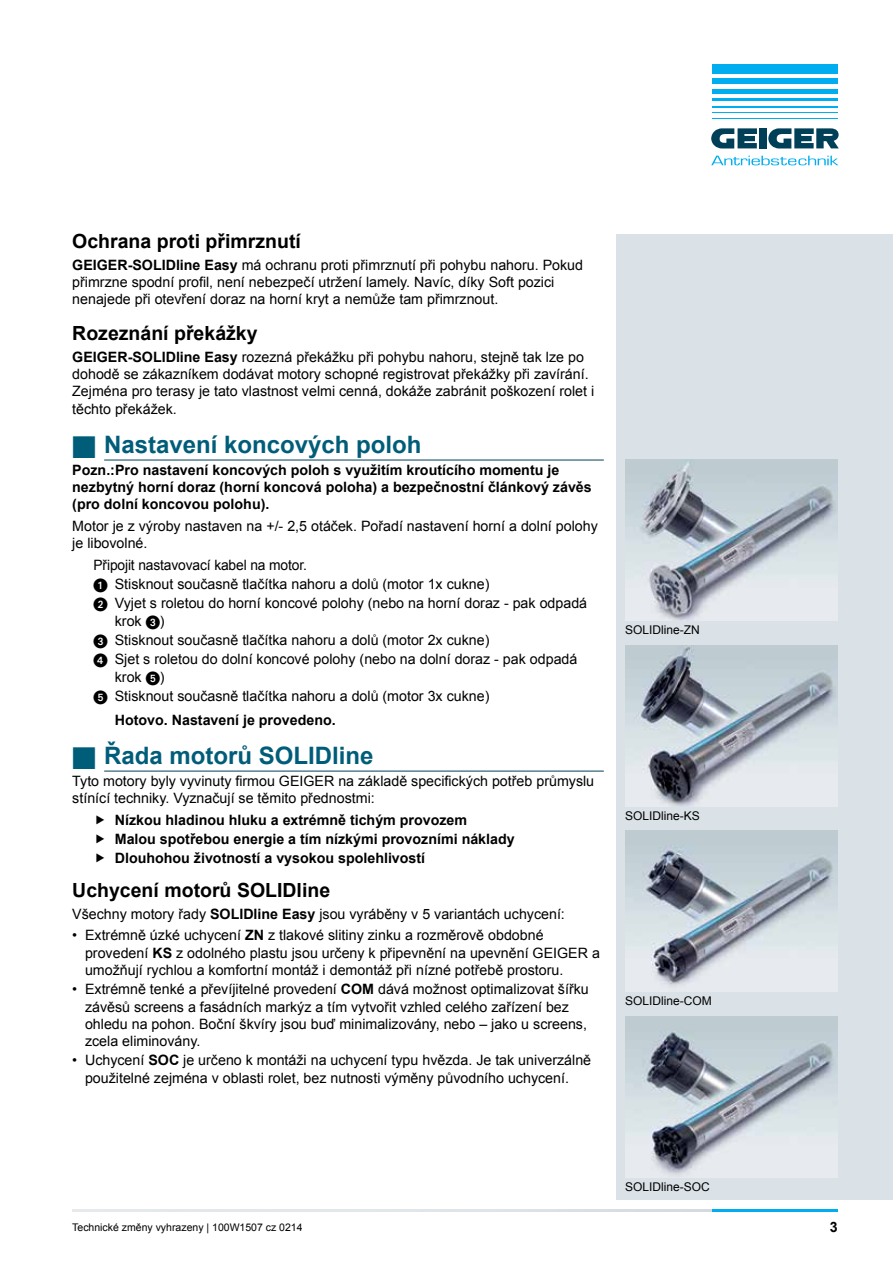
<style>
.page{position:relative;width:893px;height:1263px;background:#fff}
.page>*{position:absolute;margin:0;border:0;box-sizing:border-box;transform-origin:0 0}
.t1{font:700 24px "Arial";color:#005d79}
.t2{font:700 19.5px "Arial";color:#000}
.t3{font:14.25px/17.2px "Arial";color:#000}
.t4{font:700 14.25px/17.2px "Arial";color:#000}
.t5{font:12px "Arial";color:#000}
.t6{font:10.5px "Arial";color:#000}
.s1{font-weight:700}
.s2{font-family:"European Pi One"}
</style>
<div class="page">
<div style="left:759px;top:128px;width:8px;height:20px;background:#003f58"></div>
<svg style="left:711px;top:128px;width:46px;height:20px"></svg>
<svg style="left:768px;top:128px;width:71px;height:20px"></svg>
<div style="left:712px;top:64px;width:126px;height:9px;background:#00aeef"></div>
<hr style="left:712px;top:106px;width:126px;height:1px;background:#00aeef">
<hr style="left:712px;top:112px;width:126px;height:1px;background:#00aeef">
<hr style="left:712px;top:118px;width:126px;height:1px;background:#00aeef">
<div style="left:712px;top:78px;width:126px;height:6px;background:#00aeef"></div>
<div style="left:712px;top:89px;width:126px;height:5px;background:#00aeef"></div>
<hr style="left:712px;top:99px;width:126px;height:2px;background:#00aeef">
<svg style="left:711px;top:156px;width:127px;height:9px"></svg>
<hr style="left:712px;top:1210px;width:126px;height:2px;background:#00aeef">
<div style="left:617px;top:234px;width:276px;height:965px;background:#dae1e7"></div>
<hr style="left:104px;top:460px;width:500px;height:1px;background:#003f58">
<hr style="left:104px;top:771px;width:500px;height:1px;background:#003f58">
<img style="left:625px;top:645px;width:213px;height:162px">
<img style="left:625px;top:459px;width:213px;height:162px">
<img style="left:625px;top:830px;width:213px;height:162px">
<img style="left:625px;top:1016px;width:213px;height:162px">
<h2 class="t2" style="left:72px;top:228px;width:230px">Ochrana proti přimrznutí</h2>
<p class="t3" style="left:72px;top:256px;width:512px"><span class="s1">GEIGER-SOLIDline Easy</span> má ochranu proti přimrznutí při pohybu nahoru. Pokud přimrzne spodní profil, není nebezpečí utržení lamely. Navíc, díky Soft pozici nenajede při otevření doraz na horní kryt a nemůže tam přimrznout.</p>
<h2 class="t2" style="left:72px;top:321px;width:187px">Rozeznání překážky</h2>
<p class="t3" style="left:72px;top:348px;width:523px"><span class="s1">GEIGER-SOLIDline Easy</span> rozezná překážku při pohybu nahoru, stejně tak lze po dohodě se zákazníkem dodávat motory schopné registrovat překážky při zavírání.<br>Zejména pro terasy je tato vlastnost velmi cenná, dokáže zabránit poškození rolet i těchto překážek.</p>
<h1 class="t1" style="left:72px;top:429px;width:351px">■ Nastavení koncových poloh</h1>
<p class="t4" style="left:72px;top:462px;width:521px">Pozn.:Pro nastavení koncových poloh s využitím kroutícího momentu je nezbytný horní doraz (horní koncová poloha) a bezpečnostní článkový závěs (pro dolní koncovou polohu).</p>
<p class="t3" style="left:72px;top:517px;width:527px">Motor je z výroby nastaven na +/- 2,5 otáček. Pořadí nastavení horní a dolní polohy je libovolné.</p>
<p class="t3" style="left:94px;top:556px;width:215px">Připojit nastavovací kabel na motor.</p>
<p class="t3" style="left:94px;top:575px;width:397px"><span class="s2">1.</span> Stisknout současně tlačítka nahoru a dolů (motor 1x cukne)</p>
<p class="t3" style="left:115px;top:595px;width:474px;text-indent:-21px"><span class="s2">2.</span> Vyjet s roletou do horní koncové polohy (nebo na horní doraz - pak odpadá krok <span class="s2">3</span>)</p>
<p class="t3" style="left:94px;top:631px;width:397px"><span class="s2">3.</span> Stisknout současně tlačítka nahoru a dolů (motor 2x cukne)</p>
<p class="t3" style="left:115px;top:651px;width:464px;text-indent:-21px"><span class="s2">4.</span> Sjet s roletou do dolní koncové polohy (nebo na dolní doraz - pak odpadá krok <span class="s2">5</span>)</p>
<p class="t3" style="left:115px;top:684px;width:376px;line-height:23.7px;text-indent:-21px"><span class="s2">5.</span> Stisknout současně tlačítka nahoru a dolů (motor 3x cukne)<br><span class="s1">Hotovo. Nastavení je provedeno.</span></p>
<h1 class="t1" style="left:72px;top:740px;width:303px">■ Řada motorů SOLIDline</h1>
<p class="t3" style="left:72px;top:772px;width:523px">Tyto motory byly vyvinuty firmou GEIGER na základě specifických potřeb průmyslu stínící techniky. Vyznačují se těmito přednostmi:</p>
<p class="t4" style="left:115px;top:810px;width:401px;line-height:19.4px">Nízkou hladinou hluku a extrémně tichým provozem<br>Malou spotřebou energie a tím nízkými provozními náklady<br>Dlouhohou životností a vysokou spolehlivostí</p>
<h2 class="t2" style="left:72px;top:878px;width:259px">Uchycení motorů SOLIDline</h2>
<p class="t3" style="left:72px;top:905px;width:494px">Všechny motory řady <span class="s1">SOLIDline Easy</span> jsou vyráběny v 5 variantách uchycení:</p>
<p class="t3" style="left:85px;top:927px;width:516px;text-indent:-13px">• Extrémně úzké uchycení <span class="s1">ZN</span> z tlakové slitiny zinku a rozměrově obdobné provedení <span class="s1">KS</span> z odolného plastu jsou určeny k připevnění na upevnění GEIGER a umožňují rychlou a komfortní montáž i demontáž při nízné potřebě prostoru.</p>
<p class="t3" style="left:85px;top:981px;width:505px;text-indent:-13px">• Extrémně tenké a převíjitelné provedení <span class="s1">COM</span> dává možnost optimalizovat šířku závěsů screens a fasádních markýz a tím vytvořit vzhled celého zařízení bez ohledu na pohon. Boční škvíry jsou buď minimalizovány, nebo – jako u screens, zcela eliminovány.</p>
<p class="t3" style="left:85px;top:1052px;width:508px;text-indent:-13px">• Uchycení <span class="s1">SOC</span> je určeno k montáži na uchycení typu hvězda. Je tak univerzálně použitelné zejména v oblasti rolet, bez nutnosti výměny původního uchycení.</p>
<p class="t5" style="left:625px;top:622px;width:76px">SOLIDline-ZN</p>
<p class="t5" style="left:625px;top:808px;width:76px">SOLIDline-KS</p>
<p class="t5" style="left:625px;top:993px;width:88px">SOLIDline-COM</p>
<p class="t5" style="left:625px;top:1179px;width:86px">SOLIDline-SOC</p>
<p class="t6" style="left:72px;top:1220px;width:232px">Technické změny vyhrazeny | 100W1507 cz 0214</p>
<p class="t4" style="left:830px;top:1219px;width:9px">3</p>
</div>
